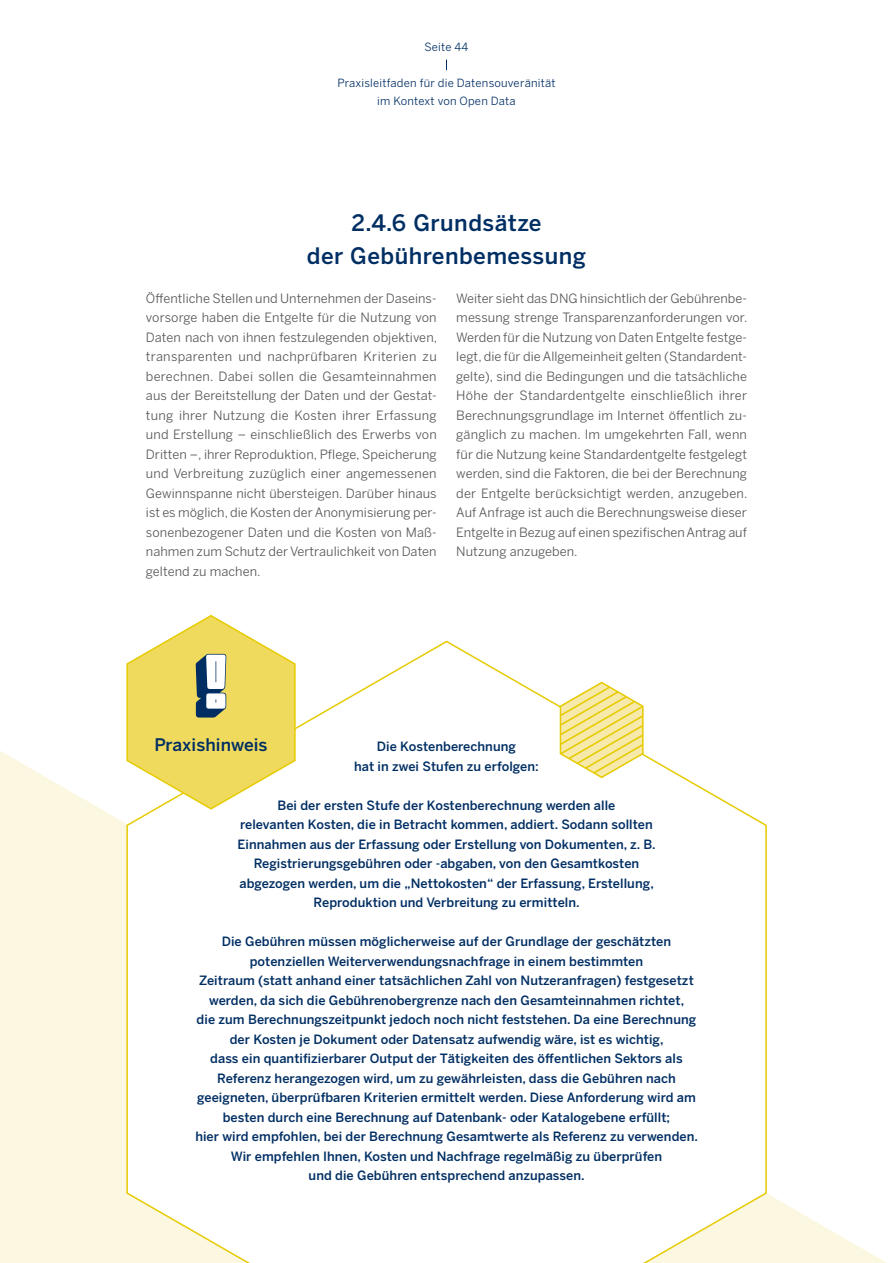
<style>
.page{position:relative;width:893px;height:1263px;background:#fff}
.page>*{position:absolute;margin:0;border:0;box-sizing:border-box;transform-origin:0 0}
._1_1_1_H3_15_21_IHV{font:500 22.5px/32.5px "Benton Sans";letter-spacing:.02em;color:#002e63;text-align:center}
.Praxishinweis_Headli{font:500 17.25px "Benton Sans";letter-spacing:.005em;color:#002e63}
.Copytext_8_5_13_s{font:12.75px/19.5px "Benton Sans";letter-spacing:.005em;color:#565656;text-align:justify}
.Praxishinweis_Copy{font:500 12.75px/19.5px "Benton Sans";letter-spacing:.005em;color:#002e63;text-align:center}
.t1{font:11.25px/18px "Benton Sans";letter-spacing:.02em;color:#002e63;text-align:center}
</style>
<div class="page">
<svg style="left:0;top:751px;width:887px;height:512px;fill:#fcf7e0"></svg>
<svg style="left:125px;top:640px;width:643px;height:623px"></svg>
<svg style="left:558px;top:681px;width:86px;height:98px"></svg>
<svg style="left:125px;top:615px;width:171px;height:195px"></svg>
<p class="t1" style="left:424px;top:38px;width:45px">Seite 44</p>
<p class="t1" style="left:337px;top:74px;width:220px">Praxisleitfaden für die Datensouveränität im Kontext von Open Data</p>
<h3 class="_1_1_1_H3_15_21_IHV" style="left:307px;top:206px;width:281px">2.4.6 Grundsätze<br>der Gebührenbemessung</h3>
<p class="Copytext_8_5_13_s" style="left:146px;top:288px;width:293px">Öffentliche Stellen und Unternehmen der Daseins&shy;vorsorge haben die Entgelte für die Nutzung von Daten nach von ihnen festzulegenden objektiven, transparenten und nachprüfbaren Kriterien zu berechnen. Dabei sollen die Gesamteinnahmen aus der Bereitstellung der Daten und der Gestat&shy;tung ihrer Nutzung die Kosten ihrer Erfassung und Erstellung – einschließlich des Erwerbs von Dritten –, ihrer Reproduktion, Pflege, Speicherung und Verbreitung zuzüglich einer angemessenen Gewinnspanne nicht übersteigen. Darüber hinaus ist es möglich, die Kosten der Anonymisierung per&shy;sonenbezogener Daten und die Kosten von Maß&shy;nahmen zum Schutz der Vertraulichkeit von Daten geltend zu machen.</p>
<p class="Copytext_8_5_13_s" style="left:456px;top:288px;width:293px">Weiter sieht das DNG hinsichtlich der Gebührenbe&shy;messung strenge Transparenzanforderungen vor.<br>Werden für die Nutzung von Daten Entgelte festge&shy;legt, die für die Allgemeinheit gelten (Standardent&shy;gelte), sind die Bedingungen und die tatsächliche Höhe der Standardentgelte einschließlich ihrer Berechnungsgrundlage im Internet öffentlich zu&shy;gänglich zu machen. Im umgekehrten Fall, wenn für die Nutzung keine Standardentgelte festgelegt werden, sind die Faktoren, die bei der Berechnung der Entgelte berücksichtigt werden, anzugeben.<br>Auf Anfrage ist auch die Berechnungsweise dieser Entgelte in Bezug auf einen spezifischen Antrag auf Nutzung anzugeben.</p>
<p class="Praxishinweis_Headli" style="left:154px;top:734px;width:115px">Praxishinweis</p>
<p class="Praxishinweis_Copy" style="left:354px;top:736px;width:186px">Die Kostenberechnung<br>hat in zwei Stufen zu erfolgen:</p>
<p class="Praxishinweis_Copy" style="left:238px;top:795px;width:420px">Bei der ersten Stufe der Kostenberechnung werden alle<br>relevanten Kosten, die in Betracht kommen, addiert. Sodann sollten Einnahmen aus der Erfassung oder Erstellung von Dokumenten, z. B.<br>Registrierungsgebühren oder -abgaben, von den Gesamtkosten abgezogen werden, um die „Nettokosten“ der Erfassung, Erstellung, Reproduktion und Verbreitung zu ermitteln.</p>
<p class="Praxishinweis_Copy" style="left:195px;top:931px;width:504px">Die Gebühren müssen möglicherweise auf der Grundlage der geschätzten potenziellen Weiterverwendungsnachfrage in einem bestimmten<br>Zeitraum (statt anhand einer tatsächlichen Zahl von Nutzeranfragen) festgesetzt werden, da sich die Gebührenobergrenze nach den Gesamteinnahmen richtet,<br>die zum Berechnungszeitpunkt jedoch noch nicht feststehen. Da eine Berechnung der Kosten je Dokument oder Datensatz aufwendig wäre, ist es wichtig,<br>dass ein quantifizierbarer Output der Tätigkeiten des öffentlichen Sektors als Referenz herangezogen wird, um zu gewährleisten, dass die Gebühren nach geeigneten, überprüfbaren Kriterien ermittelt werden. Diese Anforderung wird am besten durch eine Berechnung auf Datenbank- oder Katalogebene erfüllt;<br>hier wird empfohlen, bei der Berechnung Gesamtwerte als Referenz zu verwenden.<br>Wir empfehlen Ihnen, Kosten und Nachfrage regelmäßig zu überprüfen<br>und die Gebühren entsprechend anzupassen.</p>
</div>
